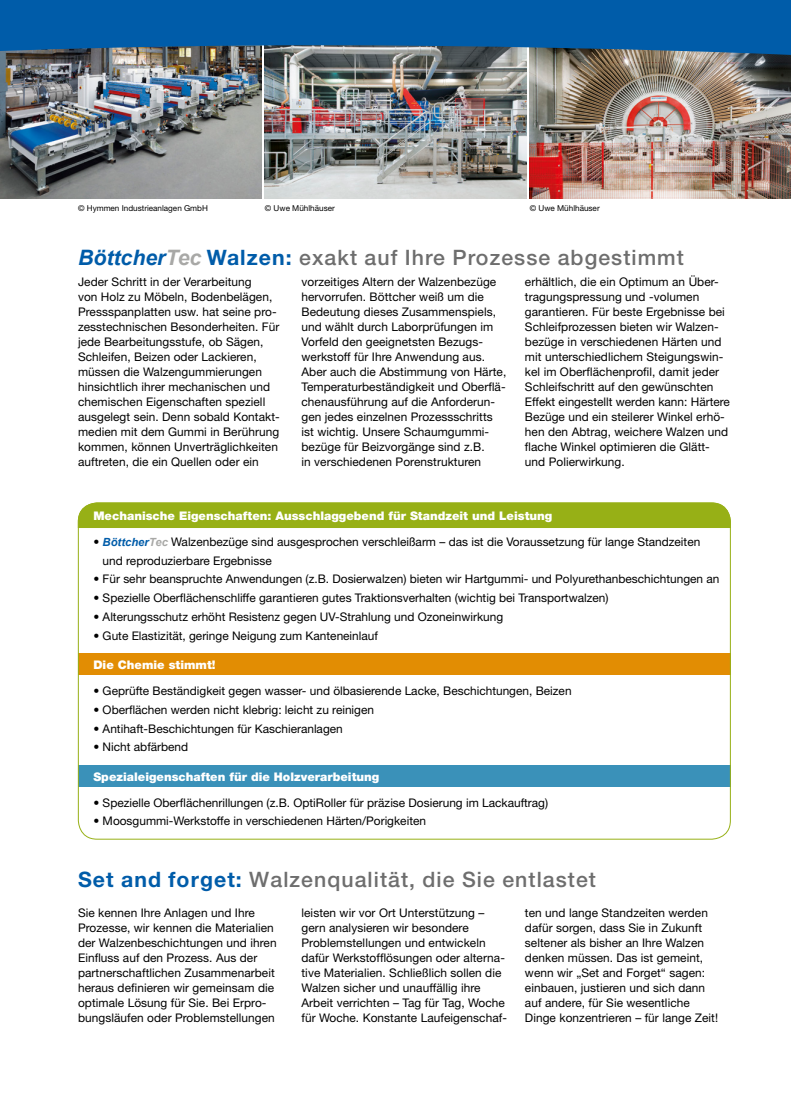
<style>
.page{position:relative;width:791px;height:1099px;background:#fff}
.page>*{position:absolute;margin:0;border:0;box-sizing:border-box;transform-origin:0 0}
.Subheadline{font:500 21.25px "Helvetica Neue LT Pro";letter-spacing:.05em;color:#6e6e6e}
.Überschrift{font:500 21.25px "Helvetica Neue LT Pro";letter-spacing:.05em;color:#6e6e6e}
.Fließtext{font:11.88px/15px "Helvetica Neue LT Pro";letter-spacing:.005em;color:#000}
.Fließtext-2{font:900 11.88px "Helvetica Neue LT Pro";color:#fff}
.Fließtext-3{font:8.12px "Helvetica Neue LT Pro";color:#000}
.s1{font-style:inherit}
.s2{font-family:"Arial";font-weight:700;font-style:italic;color:#005ca9}
.s3{font-family:"Arial";font-weight:700;font-style:italic;color:#a8a8a6}
.s4{font-weight:700;color:#005ca9}
.s5{font-family:"Arial";font-weight:700;font-style:italic;font-size:11.25px;color:#005ca9}
.s6{font-family:"Arial";font-weight:700;font-style:italic;font-size:11.25px;color:#a8a8a6}
</style>
<div class="page">
<img style="left:0;top:120px;width:261px;height:78px">
<img style="left:265px;top:120px;width:261px;height:78px">
<img style="left:529px;top:120px;width:261px;height:78px">
<img style="left:0;top:0;width:790px;height:120px">
<div style="left:78px;top:653px;width:651px;height:21px;background:#e28d03"></div>
<div style="left:78px;top:765px;width:652px;height:22px;background:#3a91b9"></div>
<div style="left:78px;top:502px;width:652px;height:26px;background:#97b016"></div>
<p class="Fließtext-3" style="left:78px;top:203px;width:131px"><span class="s1">©</span> Hymmen Industrieanlagen GmbH</p>
<p class="Fließtext-3" style="left:265px;top:203px;width:71px"><span class="s1">©</span> Uwe Mühlhäuser</p>
<p class="Fließtext-3" style="left:529px;top:203px;width:71px"><span class="s1">©</span> Uwe Mühlhäuser</p>
<p class="Subheadline" style="left:78px;top:244px;width:607px"><span class="s2">Böttcher</span><span class="s3">Tec</span> <span class="s4">Walzen:</span> exakt auf Ihre Prozesse abgestimmt</p>
<p class="Fließtext" style="left:78px;top:274px;width:203px">Jeder Schritt in der Verarbeitung<br>von Holz zu Möbeln, Bodenbelägen, Pressspanplatten usw. hat seine pro&shy;zesstechnischen Besonderheiten. Für jede Bearbeitungsstufe, ob Sägen, Schleifen, Beizen oder Lackieren, müssen die Walzengummierungen hinsichtlich ihrer mechanischen und chemischen Eigenschaften speziell ausgelegt sein. Denn sobald Kontakt&shy;medien mit dem Gummi in Berührung kommen, können Unverträglichkeiten auftreten, die ein Quellen oder ein</p>
<p class="Fließtext" style="left:301px;top:274px;width:206px">vorzeitiges Altern der Walzenbezüge hervorrufen. Böttcher weiß um die Bedeutung dieses Zusammenspiels, und wählt durch Laborprüfungen im Vorfeld den geeignetsten Bezugs&shy;werkstoff für Ihre Anwendung aus.<br>Aber auch die Abstimmung von Härte, Temperaturbeständigkeit und Oberflä&shy;chenausführung auf die Anforderun&shy;gen jedes einzelnen Prozessschritts ist wichtig. Unsere Schaumgummi&shy;bezüge für Beizvorgänge sind z.B.<br>in verschiedenen Porenstrukturen</p>
<p class="Fließtext" style="left:524px;top:274px;width:206px">erhältlich, die ein Optimum an Über&shy;tragungspressung und -volumen garantieren. Für beste Ergebnisse bei Schleifprozessen bieten wir Walzen&shy;bezüge in verschiedenen Härten und mit unterschiedlichem Steigungswin&shy;kel im Oberflächenprofil, damit jeder Schleifschritt auf den gewünschten Effekt eingestellt werden kann: Härtere Bezüge und ein steilerer Winkel erhö&shy;hen den Abtrag, weichere Walzen und flache Winkel optimieren die Glätt&shy;und Polierwirkung.</p>
<p class="Fließtext-2" style="left:93px;top:508px;width:460px">Mechanische Eigenschaften: Ausschlaggebend für Standzeit und Leistung</p>
<p class="Fließtext" style="left:103px;top:532px;width:599px;line-height:18.8px;text-indent:-9px">• <span class="s5">Böttcher</span><span class="s6">Tec</span> Walzenbezüge sind ausgesprochen verschleißarm – das ist die Voraussetzung für lange Standzeiten und reproduzierbare Ergebnisse</p>
<p class="Fließtext" style="left:93px;top:571px;width:627px">• Für sehr beanspruchte Anwendungen (z.B. Dosierwalzen) bieten wir Hartgummi- und Polyurethanbeschichtungen an</p>
<p class="Fließtext" style="left:93px;top:590px;width:516px">• Spezielle Oberflächenschliffe garantieren gutes Traktionsverhalten (wichtig bei Transportwalzen)</p>
<p class="Fließtext" style="left:93px;top:609px;width:411px">• Alterungsschutz erhöht Resistenz gegen UV-Strahlung und Ozoneinwirkung</p>
<p class="Fließtext" style="left:93px;top:627px;width:286px">• Gute Elastizität, geringe Neigung zum Kanteneinlauf</p>
<p class="Fließtext-2" style="left:93px;top:657px;width:124px">Die Chemie stimmt!</p>
<p class="Fließtext" style="left:93px;top:683px;width:479px">• Geprüfte Beständigkeit gegen wasser- und ölbasierende Lacke, Beschichtungen, Beizen</p>
<p class="Fließtext" style="left:93px;top:701px;width:282px">• Oberflächen werden nicht klebrig: leicht zu reinigen</p>
<p class="Fließtext" style="left:93px;top:720px;width:251px">• Antihaft-Beschichtungen für Kaschieranlagen</p>
<p class="Fließtext" style="left:93px;top:739px;width:96px">• Nicht abfärbend</p>
<p class="Fließtext-2" style="left:93px;top:769px;width:287px">Spezialeigenschaften für die Holzverarbeitung</p>
<p class="Fließtext" style="left:93px;top:794px;width:456px">• Spezielle Oberflächenrillungen (z.B. OptiRoller für präzise Dosierung im Lackauftrag)</p>
<p class="Fließtext" style="left:93px;top:813px;width:334px">• Moosgummi-Werkstoffe in verschiedenen Härten/Porigkeiten</p>
<p class="Überschrift" style="left:78px;top:866px;width:519px"><span class="s4">Set and forget:</span> Walzenqualität, die Sie entlastet</p>
<p class="Fließtext" style="left:301px;top:904px;width:207px">leisten wir vor Ort Unterstützung – gern analysieren wir besondere Problemstellungen und entwickeln dafür Werkstofflösungen oder alterna&shy;tive Materialien. Schließlich sollen die Walzen sicher und unauffällig ihre Arbeit verrichten – Tag für Tag, Woche für Woche. Konstante Laufeigenschaf-</p>
<p class="Fließtext" style="left:524px;top:904px;width:195px">ten und lange Standzeiten werden dafür sorgen, dass Sie in Zukunft seltener als bisher an Ihre Walzen denken müssen. Das ist gemeint, wenn wir „Set and Forget“ sagen: einbauen, justieren und sich dann auf andere, für Sie wesentliche Dinge konzentrieren – für lange Zeit!</p>
<p class="Fließtext" style="left:78px;top:904px;width:200px">Sie kennen Ihre Anlagen und Ihre Prozesse, wir kennen die Materialien der Walzenbeschichtungen und ihren Einfluss auf den Prozess. Aus der partnerschaftlichen Zusammenarbeit heraus definieren wir gemeinsam die optimale Lösung für Sie. Bei Erpro&shy;bungsläufen oder Problemstellungen</p>
</div>
